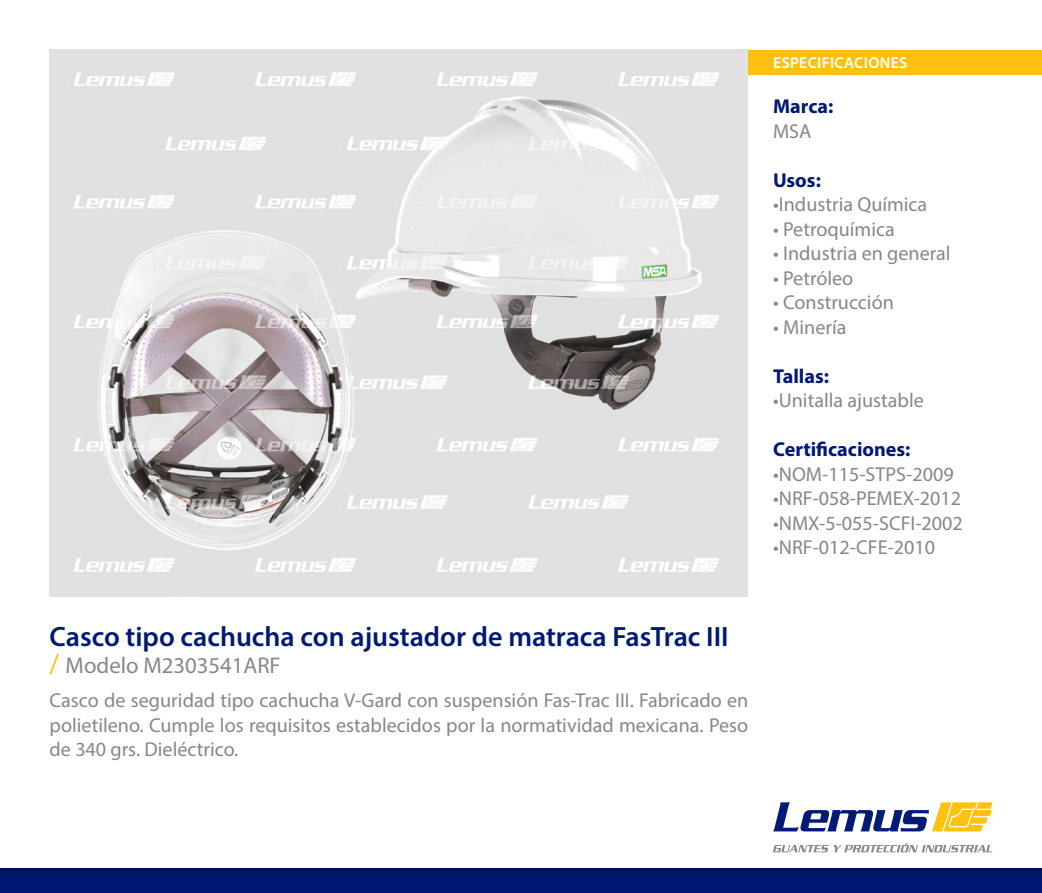
<style>
.page{position:relative;width:1042px;height:893px;background:#fff}
.page>*{position:absolute;margin:0;border:0;box-sizing:border-box;transform-origin:0 0}
.t1{font:600 28px "Myriad Pro";color:#001976}
.t2{font:22.75px "Myriad Pro";color:#878787}
.t3{font:20.12px/24.5px "Myriad Pro";color:#878787;text-align:justify}
.t4{font:700 20.12px "Myriad Pro";color:#001976}
.t5{font:600 15.75px "Myriad Pro";letter-spacing:.02em;color:#fff}
.s1{font-size:28px;color:#fabe19}
</style>
<div class="page">
<img style="left:50px;top:50px;width:697px;height:546px">
<img style="left:0;top:868px;width:1042px;height:25px">
<div style="left:748px;top:50px;width:294px;height:24px;background:#ffc10f"></div>
<svg style="left:773px;top:802px;width:219px;height:29px"></svg>
<svg style="left:773px;top:843px;width:219px;height:9px"></svg>
<p class="t5" style="left:773px;top:53px;width:136px">ESPECIFICACIONES</p>
<p class="t4" style="left:773px;top:93px;width:62px">Marca:</p>
<p class="t3" style="left:773px;top:118px;width:40px">MSA</p>
<p class="t4" style="left:773px;top:167px;width:49px">Usos:</p>
<p class="t3" style="left:773px;top:192px;width:156px">•Industria Química</p>
<p class="t3" style="left:773px;top:216px;width:123px">• Petroquímica</p>
<p class="t3" style="left:773px;top:241px;width:179px">• Industria en general</p>
<p class="t3" style="left:773px;top:265px;width:82px">• Petróleo</p>
<p class="t3" style="left:773px;top:290px;width:122px">• Construcción</p>
<p class="t3" style="left:773px;top:314px;width:75px">• Minería</p>
<p class="t4" style="left:773px;top:363px;width:57px">Tallas:</p>
<p class="t3" style="left:773px;top:388px;width:152px">•Unitalla ajustable</p>
<p class="t4" style="left:773px;top:436px;width:139px">Certificaciones:</p>
<p class="t3" style="left:773px;top:461px;width:182px">•NOM-115-STPS-2009</p>
<p class="t3" style="left:773px;top:486px;width:190px">•NRF-058-PEMEX-2012</p>
<p class="t3" style="left:773px;top:510px;width:191px">•NMX-5-055-SCFI-2002</p>
<p class="t3" style="left:773px;top:535px;width:164px">•NRF-012-CFE-2010</p>
<h1 class="t1" style="left:50px;top:619px;width:680px">Casco tipo cachucha con ajustador de matraca FasTrac III</h1>
<p class="t2" style="left:50px;top:651px;width:233px"><span class="s1">/</span> Modelo M2303541ARF</p>
<p class="t3" style="left:50px;top:688px;width:700px">Casco de seguridad tipo cachucha V-Gard con suspensión Fas-Trac III. Fabricado en polietileno. Cumple los requisitos establecidos por la normatividad mexicana. Peso de 340 grs. Dieléctrico.</p>
</div>
